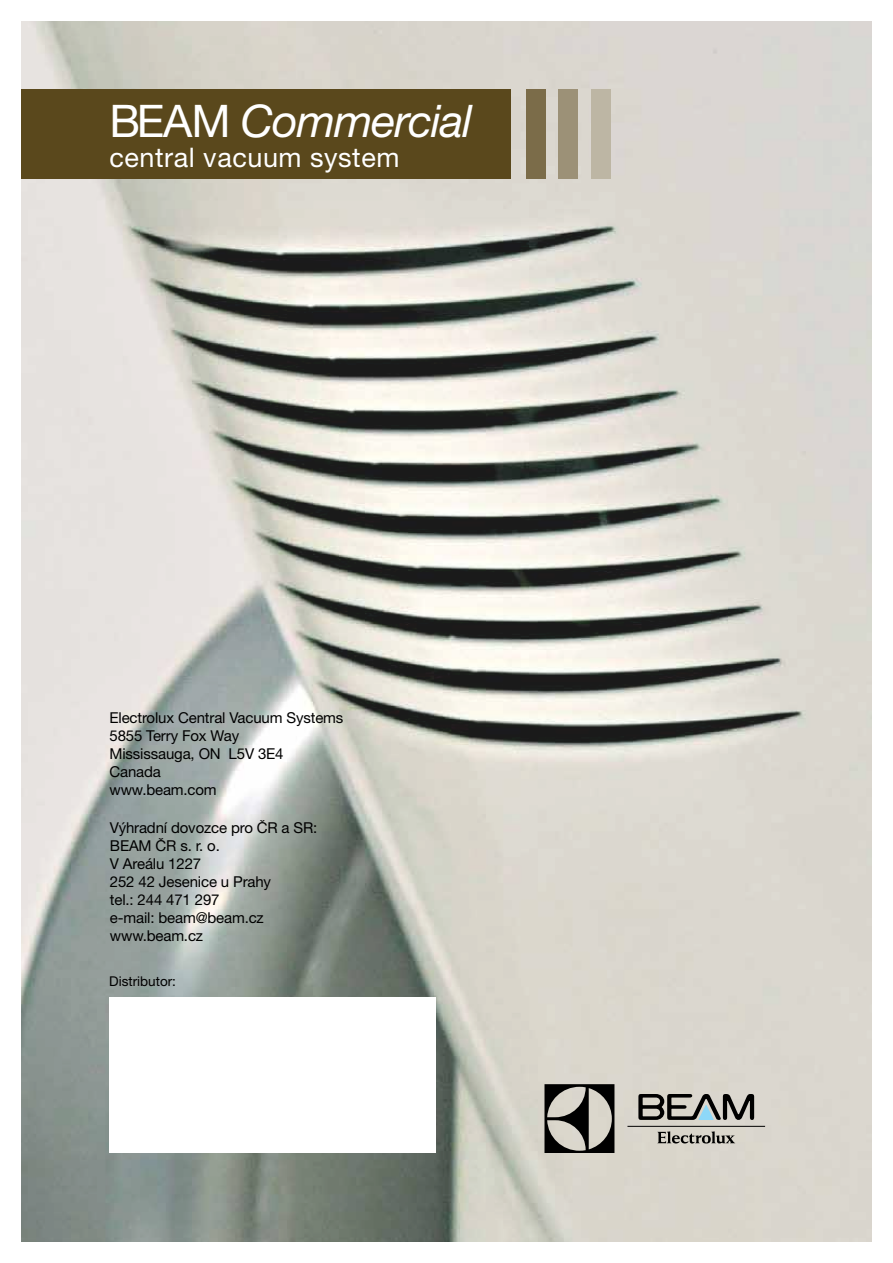
<style>
.page{position:relative;width:893px;height:1263px;background:#fff}
.page>*{position:absolute;margin:0;border:0;box-sizing:border-box;transform-origin:0 0}
.t1{font:italic 45px "Helvetica Neue CE";letter-spacing:-.025em;color:#fff}
.t2{font:27px "Helvetica Neue CE";letter-spacing:.02em;color:#fff}
.t3{font:15px/18px "Helvetica Neue CE";letter-spacing:-.01em;color:#000}
.t4{font:13.5px "Helvetica Neue CE";color:#000}
.s1{font-style:normal}
</style>
<div class="page">
<img style="left:21px;top:21px;width:851px;height:1221px">
<div style="left:109px;top:997px;width:327px;height:155px;background:#fff"></div>
<svg style="left:544px;top:1084px;width:70px;height:68px;background:#76746e"></svg>
<hr style="left:627px;top:1126px;width:138px;height:1px;background:#000">
<svg style="left:657px;top:1131px;width:78px;height:12px"></svg>
<svg style="left:638px;top:1094px;width:116px;height:26px;background:#767773"></svg>
<div style="left:21px;top:89px;width:490px;height:89px;background:#5a481c"></div>
<div style="left:526px;top:89px;width:19px;height:89px;background:#7b6c49"></div>
<div style="left:559px;top:89px;width:19px;height:89px;background:#9c9177"></div>
<div style="left:591px;top:89px;width:19px;height:89px;background:#bdb6a4"></div>
<h1 class="t1" style="left:109px;top:96px;width:364px"><span class="s1">BEAM</span> Commercial</h1>
<h2 class="t2" style="left:109px;top:142px;width:291px">central vacuum system</h2>
<p class="t3" style="left:109px;top:708px;width:235px">Electrolux Central Vacuum Systems<br>5855 Terry Fox Way<br>Mississauga, ON L5V 3E4<br>Canada<br>www.beam.com</p>
<p class="t3" style="left:110px;top:819px;width:209px">Výhradní dovozce pro ČR a SR:<br>BEAM ČR s. r. o.<br>V Areálu 1227<br>252 42 Jesenice u Prahy<br>tel.: 244 471 297<br>e-mail: beam@beam.cz www.beam.cz</p>
<p class="t4" style="left:109px;top:974px;width:68px">Distributor:</p>
</div>
